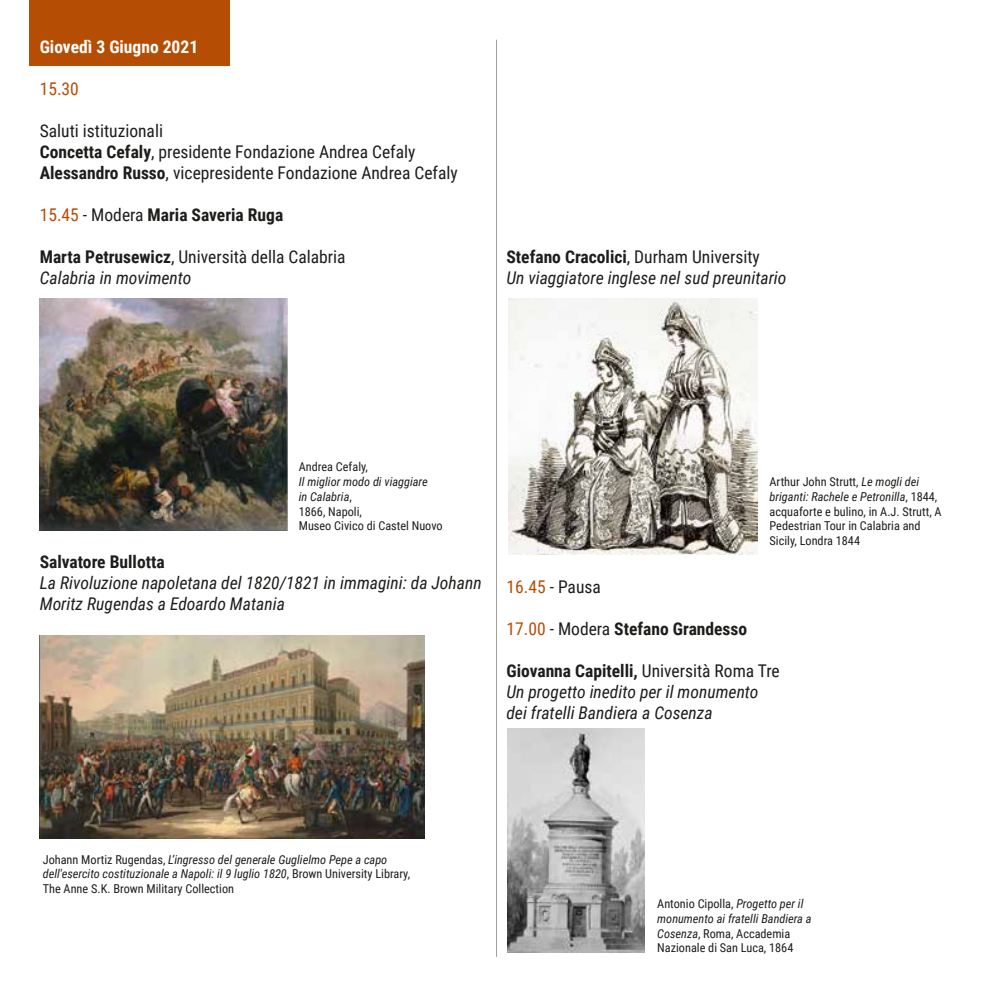
<style>
.page{position:relative;width:993px;height:993px;background:#fff}
.page>*{position:absolute;margin:0;border:0;box-sizing:border-box;transform-origin:0 0}
.t1{font:italic 17.5px/21px "Roboto Condensed";color:#1d1d1b}
.t2{font:17.5px/21px "Roboto Condensed";color:#1d1d1b}
.t3{font:700 17.5px "Roboto Condensed";color:#1d1d1b}
.t4{font:700 17.5px "Roboto Condensed";color:#fff}
.t5{font:17.5px "Roboto Condensed";color:#b64d04}
.t6{font:12.25px/14.7px "Roboto Condensed";color:#1d1d1b}
.t7{font:italic 12.25px/14.7px "Roboto Condensed";color:#1d1d1b}
.s1{font-weight:700}
.s2{font-weight:400;color:#b64d04}
.s3{font-weight:400}
.s4{font-style:italic}
.s5{font-weight:700;font-style:normal}
.s6{font-style:normal}
.s7{color:#b64d04}
</style>
<div class="page">
<div style="left:30px;top:0;width:199px;height:66px;background:#b64d04"></div>
<img style="left:40px;top:299px;width:248px;height:231px">
<img style="left:40px;top:635px;width:384px;height:203px">
<img style="left:508px;top:299px;width:249px;height:255px">
<img style="left:507px;top:728px;width:137px;height:224px">
<hr style="left:496px;top:40px;width:1px;height:916px;background:#9f9f9f">
<h1 class="t4" style="left:40px;top:34px;width:160px">Giovedì 3 Giugno 2021</h1>
<h1 class="t5" style="left:40px;top:76px;width:41px">15.30</h1>
<h1 class="t2" style="left:40px;top:119px;width:419px">Saluti istituzionali<br><span class="s1">Concetta Cefaly</span>, presidente Fondazione Andrea Cefaly<br><span class="s1">Alessandro Russo</span>, vicepresidente Fondazione Andrea Cefaly</h1>
<h1 class="t3" style="left:40px;top:202px;width:245px"><span class="s2">15.45</span> <span class="s3">- Modera</span> Maria Saveria Ruga</h1>
<h1 class="t2" style="left:40px;top:245px;width:307px"><span class="s1">Marta Petrusewicz</span>, Università della Calabria<br><span class="s4">Calabria in movimento</span></h1>
<h1 class="t1" style="left:506px;top:246px;width:281px"><span class="s5">Stefano Cracolici</span><span class="s6">, Durham University<br></span>Un viaggiatore inglese nel sud preunitario</h1>
<p class="t6" style="left:299px;top:459px;width:71px">Andrea Cefaly,</p>
<p class="t6" style="left:299px;top:474px;width:145px"><span class="s4">Il miglior modo di viaggiare<br>in Calabria</span>,<br>1866, Napoli,<br>Museo Civico di Castel Nuovo</p>
<h1 class="t3" style="left:40px;top:549px;width:126px">Salvatore Bullotta</h1>
<h1 class="t1" style="left:40px;top:571px;width:443px">La Rivoluzione napoletana del 1820/1821 in immagini: da Johann<br>Moritz Rugendas a Edoardo Matania</h1>
<p class="t6" style="left:769px;top:474px;width:173px">Arthur John Strutt, <span class="s4">Le mogli dei briganti: Rachele e Petronilla</span>, 1844, acquaforte e bulino, in A.J. Strutt, A<br>Pedestrian Tour in Calabria and<br>Sicily, Londra 1844</p>
<h1 class="t2" style="left:506px;top:575px;width:96px"><span class="s7">16.45</span> - Pausa</h1>
<h1 class="t3" style="left:506px;top:616px;width:242px"><span class="s2">17.00</span> <span class="s3">- Modera</span> Stefano Grandesso</h1>
<h1 class="t1" style="left:506px;top:659px;width:275px"><span class="s5">Giovanna Capitelli,</span> <span class="s6">Università Roma Tre<br></span>Un progetto inedito per il monumento dei fratelli Bandiera a Cosenza</h1>
<p class="t7" style="left:43px;top:851px;width:369px"><span class="s6">Johann Mortiz Rugendas,</span> L’ingresso del generale Guglielmo Pepe a capo dell'esercito costituzionale a Napoli: il 9 luglio 1820<span class="s6">, Brown University Library,<br>The Anne S.K. Brown Military Collection</span></p>
<p class="t6" style="left:657px;top:895px;width:156px">Antonio Cipolla, <span class="s4">Progetto per il monumento ai fratelli Bandiera a<br>Cosenza</span>, Roma, Accademia<br>Nazionale di San Luca, 1864</p>
</div>
